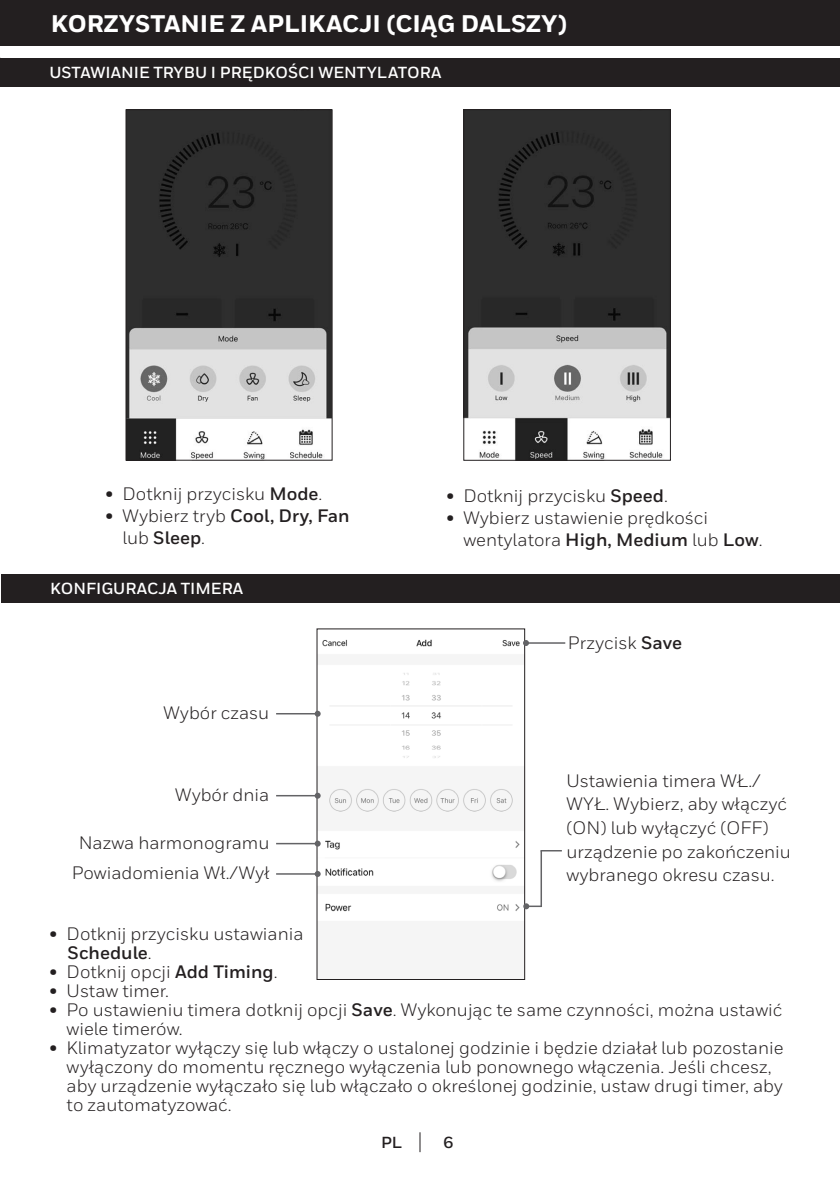
<style>
.page{position:relative;width:840px;height:1191px;background:#fff}
.page>*{position:absolute;margin:0;border:0;box-sizing:border-box;transform-origin:0 0}
.t1{font:800 24px "Honeywell Sans";color:#fff}
.t2{font:18px/19px "Honeywell Sans";color:#231f20}
.t3{font:700 18px/22px "Honeywell Sans";color:#231f20}
.t4{font:700 16px "Honeywell Sans";color:#fff}
.t5{font:700 16px "Honeywell Sans";color:#231f20}
.s1{font-weight:700}
.s2{font-weight:400}
</style>
<div class="page">
<svg style="left:419px;top:1132px;width:1px;height:20px"></svg>
<div style="left:0;top:0;width:839px;height:45px;background:#231f20"></div>
<img style="left:128px;top:111px;width:202px;height:347px">
<div style="left:126px;top:109px;width:206px;height:351px;border:1px solid #231f20"></div>
<img style="left:465px;top:111px;width:203px;height:347px">
<div style="left:463px;top:109px;width:207px;height:351px;border:1px solid #231f20"></div>
<div style="left:1px;top:58px;width:838px;height:28px;background:#231f20"></div>
<img style="left:318px;top:639px;width:202px;height:273px">
<div style="left:1px;top:574px;width:838px;height:28px;background:#231f20"></div>
<svg style="left:523px;top:903px;width:18px;height:6px"></svg>
<hr style="left:525px;top:642px;width:40px;height:2px;background:#636366">
<svg style="left:523px;top:640px;width:5px;height:6px"></svg>
<hr style="left:276px;top:795px;width:41px;height:1px;background:#636366">
<svg style="left:314px;top:792px;width:6px;height:6px"></svg>
<hr style="left:276px;top:843px;width:41px;height:1px;background:#636366">
<svg style="left:314px;top:840px;width:6px;height:6px"></svg>
<hr style="left:276px;top:873px;width:41px;height:1px;background:#636366">
<svg style="left:314px;top:871px;width:6px;height:6px"></svg>
<hr style="left:276px;top:713px;width:41px;height:1px;background:#636366">
<svg style="left:314px;top:710px;width:6px;height:6px"></svg>
<svg style="left:541px;top:850px;width:20px;height:1px"></svg>
<hr style="left:540px;top:850px;width:1px;height:57px;background:#636366">
<p class="t1" style="left:51px;top:9px;width:517px">KORZYSTANIE Z APLIKACJI (CIĄG DALSZY)</p>
<p class="t4" style="left:49px;top:62px;width:393px">USTAWIANIE TRYBU I PRĘDKOŚCI WENTYLATORA</p>
<p class="t2" style="left:105px;top:484px;width:218px"><span class="s1">•</span> Dotknij przycisku <span class="s1">Mode</span>.</p>
<p class="t3" style="left:122px;top:505px;width:228px;text-indent:-17px">• <span class="s2">Wybierz tryb</span> Cool, Dry, Fan <span class="s2">lub</span> Sleep<span class="s2">.</span></p>
<p class="t4" style="left:50px;top:579px;width:194px">KONFIGURACJA TIMERA</p>
<p class="t2" style="left:163px;top:703px;width:107px">Wybór czasu</p>
<p class="t2" style="left:175px;top:785px;width:96px">Wybór dnia</p>
<p class="t2" style="left:79px;top:833px;width:192px">Nazwa harmonogramu</p>
<p class="t2" style="left:72px;top:863px;width:199px">Powiadomienia Wł./Wył</p>
<p class="t2" style="left:446px;top:486px;width:223px"><span class="s1">•</span> Dotknij przycisku <span class="s1">Speed</span>.</p>
<p class="t2" style="left:463px;top:506px;width:300px;line-height:22px;text-indent:-17px"><span class="s1">•</span> Wybierz ustawienie prędkości wentylatora <span class="s1">High, Medium</span> lub <span class="s1">Low</span>.</p>
<p class="t2" style="left:567px;top:633px;width:116px">Przycisk <span class="s1">Save</span></p>
<p class="t2" style="left:566px;top:771px;width:196px">Ustawienia timera WŁ./</p>
<p class="t2" style="left:566px;top:794px;width:222px">WYŁ. Wybierz, aby włączyć</p>
<p class="t2" style="left:566px;top:818px;width:204px">(ON) lub wyłączyć (OFF)</p>
<p class="t2" style="left:566px;top:842px;width:226px">urządzenie po zakończeniu</p>
<p class="t2" style="left:566px;top:865px;width:209px">wybranego okresu czasu.</p>
<p class="t2" style="left:68px;top:924px;width:237px;text-indent:-18px"><span class="s1">•</span> Dotknij przycisku ustawiania<br><span class="s1">Schedule</span>.</p>
<p class="t2" style="left:50px;top:962px;width:229px"><span class="s1">•</span> Dotknij opcji <span class="s1">Add Timing</span>.</p>
<p class="t2" style="left:50px;top:981px;width:121px"><span class="s1">•</span> Ustaw timer.</p>
<p class="t2" style="left:67px;top:1000px;width:717px;text-indent:-17px"><span class="s1">•</span> Po ustawieniu timera dotknij opcji <span class="s1">Save</span>. Wykonując te same czynności, można ustawić wiele timerów.</p>
<p class="t2" style="left:67px;top:1038px;width:718px;text-indent:-17px"><span class="s1">•</span> Klimatyzator wyłączy się lub włączy o ustalonej godzinie i będzie działał lub pozostanie wyłączony do momentu ręcznego wyłączenia lub ponownego włączenia. Jeśli chcesz, aby urządzenie wyłączało się lub włączało o określonej godzinie, ustaw drugi timer, aby to zautomatyzować.</p>
<p class="t5" style="left:381px;top:1132px;width:23px">PL</p>
<p class="t5" style="left:443px;top:1132px;width:11px">6</p>
</div>
